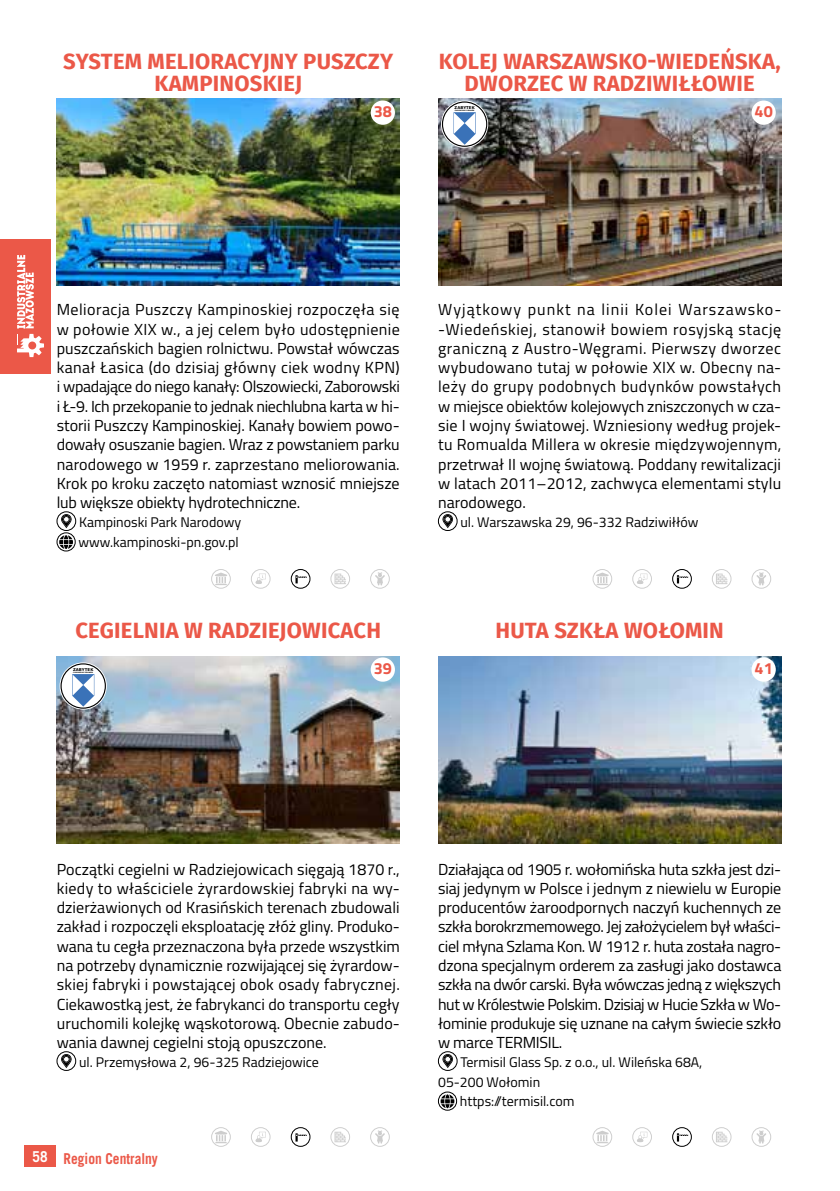
<style>
.page{position:relative;width:840px;height:1191px;background:#fff}
.page>*{position:absolute;margin:0;border:0;box-sizing:border-box;transform-origin:0 0}
.t1{font:700 22px/22px "Fira Sans";letter-spacing:.01em;color:#eb5848;text-align:center}
.t2{font:700 16.2px "Titillium";color:#eb5848}
.t3{font:16px/19.2px "Titillium";letter-spacing:.01em;color:#000;text-align:justify}
.t4{font:16px "Titillium";letter-spacing:.03em;color:#000}
.t5{font:16px "Titillium";letter-spacing:-.01em;color:#000}
.t6{font:16px "Titillium";letter-spacing:.04em;color:#000}
.t7{font:16px "Titillium";letter-spacing:.065em;color:#000}
.t8{font:700 15px "Trade Gothic LT Com";color:#eb5848;scale:.9 1}
.t9{font:14px/19.2px "Titillium";color:#000}
.t10{font:700 4px "Verdana";color:#000}
.s1{color:#fff}
</style>
<div class="page">
<div style="left:0;top:239px;width:51px;height:134px;background:#eb5848"></div>
<div style="left:24px;top:1145px;width:32px;height:22px;background:#eb5848"></div>
<svg style="left:17px;top:255px;width:17px;height:73px"></svg>
<svg style="left:17px;top:334px;width:27px;height:23px"></svg>
<img style="left:438px;top:98px;width:342px;height:187px">
<div style="left:438px;top:511px;width:19px;height:20px;border:1px solid #000;border-radius:50%"></div>
<svg style="left:442px;top:514px;width:11px;height:14px"></svg>
<div style="left:592px;top:569px;width:19px;height:19px;border:1px solid #000;border-radius:50%"></div>
<svg style="left:596px;top:572px;width:12px;height:13px"></svg>
<div style="left:632px;top:569px;width:19px;height:19px;border:1px solid #000;border-radius:50%"></div>
<svg style="left:637px;top:573px;width:10px;height:11px"></svg>
<div style="left:672px;top:569px;width:19px;height:19px;border:1px solid #000;border-radius:50%"></div>
<svg style="left:676px;top:575px;width:11px;height:8px"></svg>
<div style="left:711px;top:569px;width:19px;height:19px;border:1px solid #000;border-radius:50%"></div>
<svg style="left:716px;top:573px;width:11px;height:11px"></svg>
<div style="left:751px;top:569px;width:19px;height:19px;border:1px solid #000;border-radius:50%"></div>
<svg style="left:756px;top:572px;width:9px;height:13px"></svg>
<img style="left:438px;top:656px;width:342px;height:187px">
<div style="left:438px;top:1051px;width:19px;height:19px;border:1px solid #000;border-radius:50%"></div>
<svg style="left:442px;top:1054px;width:11px;height:14px"></svg>
<svg style="left:440px;top:1094px;width:14px;height:14px"></svg>
<div style="left:438px;top:1091px;width:18px;height:19px;border:1px solid #000;border-radius:50%"></div>
<div style="left:592px;top:1127px;width:19px;height:19px;border:1px solid #000;border-radius:50%"></div>
<svg style="left:596px;top:1130px;width:12px;height:13px"></svg>
<div style="left:632px;top:1127px;width:19px;height:19px;border:1px solid #000;border-radius:50%"></div>
<svg style="left:637px;top:1131px;width:10px;height:11px"></svg>
<div style="left:672px;top:1127px;width:19px;height:19px;border:1px solid #000;border-radius:50%"></div>
<svg style="left:676px;top:1133px;width:11px;height:8px"></svg>
<div style="left:711px;top:1127px;width:19px;height:19px;border:1px solid #000;border-radius:50%"></div>
<svg style="left:716px;top:1131px;width:11px;height:11px"></svg>
<div style="left:751px;top:1127px;width:19px;height:19px;border:1px solid #000;border-radius:50%"></div>
<svg style="left:756px;top:1130px;width:9px;height:13px"></svg>
<img style="left:57px;top:98px;width:342px;height:187px">
<div style="left:57px;top:511px;width:19px;height:20px;border:1px solid #000;border-radius:50%"></div>
<svg style="left:61px;top:514px;width:11px;height:14px"></svg>
<svg style="left:59px;top:535px;width:14px;height:14px"></svg>
<div style="left:57px;top:532px;width:18px;height:19px;border:1px solid #000;border-radius:50%"></div>
<div style="left:211px;top:569px;width:19px;height:19px;border:1px solid #000;border-radius:50%"></div>
<svg style="left:215px;top:572px;width:12px;height:13px"></svg>
<div style="left:251px;top:569px;width:19px;height:19px;border:1px solid #000;border-radius:50%"></div>
<svg style="left:255px;top:573px;width:11px;height:11px"></svg>
<div style="left:291px;top:569px;width:19px;height:19px;border:1px solid #000;border-radius:50%"></div>
<svg style="left:295px;top:575px;width:11px;height:8px"></svg>
<div style="left:330px;top:569px;width:19px;height:19px;border:1px solid #000;border-radius:50%"></div>
<svg style="left:334px;top:573px;width:12px;height:11px"></svg>
<div style="left:370px;top:569px;width:19px;height:19px;border:1px solid #000;border-radius:50%"></div>
<svg style="left:375px;top:572px;width:9px;height:13px"></svg>
<img style="left:57px;top:656px;width:342px;height:187px">
<div style="left:57px;top:1051px;width:19px;height:19px;border:1px solid #000;border-radius:50%"></div>
<svg style="left:61px;top:1054px;width:11px;height:14px"></svg>
<div style="left:211px;top:1127px;width:19px;height:19px;border:1px solid #000;border-radius:50%"></div>
<svg style="left:215px;top:1130px;width:12px;height:13px"></svg>
<div style="left:251px;top:1127px;width:19px;height:19px;border:1px solid #000;border-radius:50%"></div>
<svg style="left:255px;top:1131px;width:11px;height:11px"></svg>
<div style="left:291px;top:1127px;width:19px;height:19px;border:1px solid #000;border-radius:50%"></div>
<svg style="left:295px;top:1133px;width:11px;height:8px"></svg>
<div style="left:330px;top:1127px;width:19px;height:19px;border:1px solid #000;border-radius:50%"></div>
<svg style="left:334px;top:1131px;width:12px;height:11px"></svg>
<div style="left:370px;top:1127px;width:19px;height:19px;border:1px solid #000;border-radius:50%"></div>
<svg style="left:375px;top:1130px;width:9px;height:13px"></svg>
<div style="left:370px;top:100px;width:25px;height:25px;background:#fff;border-radius:50%"></div>
<div style="left:370px;top:657px;width:25px;height:24px;background:#fff;border-radius:50%"></div>
<div style="left:751px;top:100px;width:24px;height:25px;background:#fff;border-radius:50%"></div>
<div style="left:751px;top:657px;width:24px;height:24px;background:#fff;border-radius:50%"></div>
<svg style="left:441px;top:100px;width:47px;height:48px"></svg>
<div style="left:441px;top:101px;width:46px;height:46px;border:1px solid #000;border-radius:50%"></div>
<svg style="left:453px;top:112px;width:22px;height:33px"></svg>
<svg style="left:60px;top:662px;width:47px;height:47px"></svg>
<div style="left:60px;top:663px;width:46px;height:45px;border:1px solid #000;border-radius:50%"></div>
<svg style="left:72px;top:674px;width:22px;height:32px"></svg>
<h1 class="t1" style="left:63px;top:49px;width:331px">SYSTEM MELIORACYJNY PUSZCZY<br>KAMPINOSKIEJ</h1>
<p class="t2" style="left:373px;top:99px;width:20px">38</p>
<h1 class="t1" style="left:438px;top:49px;width:343px">KOLEJ WARSZAWSKO-WIEDEŃSKA,<br>DWORZEC W RADZIWIŁŁOWIE</h1>
<p class="t10" style="left:454px;top:105px;width:22px">ZABYTEK</p>
<p class="t2" style="left:754px;top:99px;width:20px">40</p>
<p class="t3" style="left:57px;top:299px;width:344px">Melioracja Puszczy Kampinoskiej rozpoczęła się w połowie XIX w., a jej celem było udostępnienie puszczańskich bagien rolnictwu. Powstał wówczas kanał Łasica (do dzisiaj główny ciek wodny KPN) i wpadające do niego kanały: Olszowiecki, Zaborowski i Ł-9. Ich przekopanie to jednak niechlubna karta w hi&shy;storii Puszczy Kampinoskiej. Kanały bowiem powo&shy;dowały osuszanie bagien. Wraz z powstaniem parku narodowego w 1959 r. zaprzestano meliorowania.<br>Krok po kroku zaczęto natomiast wznosić mniejsze lub większe obiekty hydrotechniczne.</p>
<p class="t9" style="left:78px;top:512px;width:164px">Kampinoski Park Narodowy www.kampinoski-pn.gov.pl</p>
<p class="t7" style="left:438px;top:298px;width:342px">Wyjątkowy punkt na linii Kolei Warszawsko-</p>
<p class="t6" style="left:445px;top:317px;width:337px">Wiedeńskiej, stanowił bowiem rosyjską stację</p>
<p class="t4" style="left:438px;top:336px;width:344px">graniczną z Austro-Węgrami. Pierwszy dworzec</p>
<p class="t3" style="left:438px;top:357px;width:344px">wybudowano tutaj w połowie XIX w. Obecny na-</p>
<p class="t4" style="left:438px;top:375px;width:344px">leży do grupy podobnych budynków powstałych</p>
<p class="t5" style="left:438px;top:394px;width:344px">w miejsce obiektów kolejowych zniszczonych w cza-</p>
<p class="t3" style="left:438px;top:415px;width:344px">sie I wojny światowej. Wzniesiony według projek-</p>
<p class="t3" style="left:438px;top:434px;width:344px">tu Romualda Millera w okresie międzywojennym,</p>
<p class="t3" style="left:438px;top:453px;width:344px">przetrwał II wojnę światową. Poddany rewitalizacji</p>
<p class="t3" style="left:438px;top:473px;width:344px">w latach 2011–2012 , zachwyca elementami stylu</p>
<p class="t3" style="left:438px;top:492px;width:89px">narodowego.</p>
<p class="t9" style="left:460px;top:512px;width:239px">ul. Warszawska 29, 96-332 Radziwiłłów</p>
<h1 class="t1" style="left:75px;top:618px;width:307px">CEGIELNIA W RADZIEJOWICACH</h1>
<h1 class="t1" style="left:495px;top:618px;width:230px">HUTA SZKŁA WOŁOMIN</h1>
<p class="t10" style="left:73px;top:667px;width:22px">ZABYTEK</p>
<p class="t2" style="left:373px;top:656px;width:20px">39</p>
<p class="t2" style="left:754px;top:656px;width:20px">41</p>
<p class="t3" style="left:57px;top:858px;width:344px">Początki cegielni w Radziejowicach sięgają 1870 r., kiedy to właściciele żyrardowskiej fabryki na wy&shy;dzierżawionych od Krasińskich terenach zbudowali zakład i rozpoczęli eksploatację złóż gliny. Produko&shy;wana tu cegła przeznaczona była przede wszystkim na potrzeby dynamicznie rozwijającej się żyrardow&shy;skiej fabryki i powstającej obok osady fabrycznej.<br>Ciekawostką jest, że fabrykanci do transportu cegły uruchomili kolejkę wąskotorową. Obecnie zabudo&shy;wania dawnej cegielni stoją opuszczone.</p>
<p class="t9" style="left:79px;top:1052px;width:241px">ul. Przemysłowa 2, 96-325 Radziejowice</p>
<p class="t8" style="left:32px;top:1149px;width:141px"><span class="s1">58</span> Region Centralny</p>
<p class="t3" style="left:438px;top:858px;width:344px">Działająca od 1905 r. wołomińska huta szkła jest dzi&shy;siaj jedynym w Polsce i jednym z niewielu w Europie producentów żaroodpornych naczyń kuchennych ze szkła borokrzmemowego. Jej założycielem był właści&shy;ciel młyna Szlama Kon. W 1912 r. huta została nagro&shy;dzona specjalnym orderem za zasługi jako dostawca szkła na dwór carski. Była wówczas jedną z większych hut w Królestwie Polskim. Dzisiaj w Hucie Szkła w Wo&shy;łominie produkuje się uznane na całym świecie szkło w marce TERMISIL.</p>
<p class="t9" style="left:460px;top:1052px;width:243px">Termisil Glass Sp. z o.o., ul. Wileńska 68A,</p>
<p class="t9" style="left:438px;top:1071px;width:103px">05-200 Wołomin</p>
<p class="t9" style="left:459px;top:1090px;width:116px">https://termisil.com</p>
</div>
